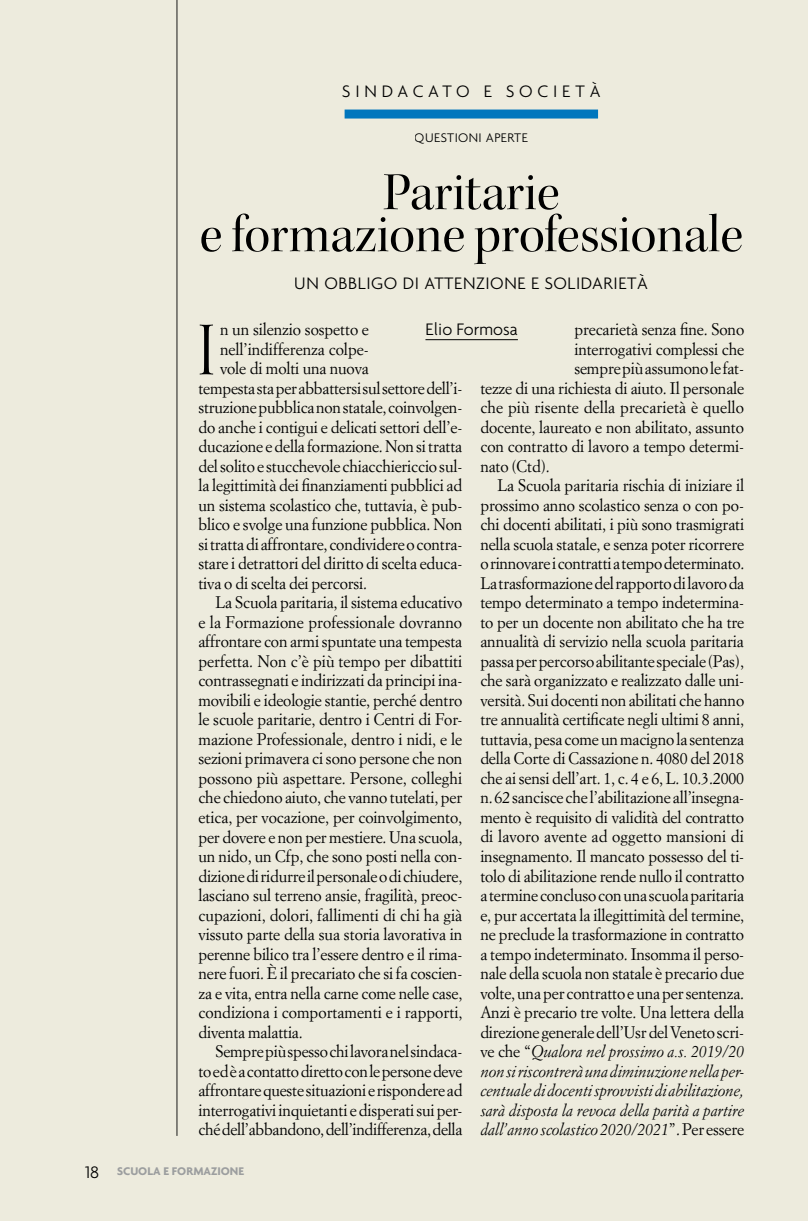
<style>
.page{position:relative;width:808px;height:1221px;background:#fff}
.page>*{position:absolute;margin:0;border:0;box-sizing:border-box;transform-origin:0 0}
.t1{font:77.1px "Kepler Std Disp";color:#000;scale:.7 1}
.t2{font:54px/42px "Kepler Std Disp";color:#000;text-align:center}
.t3{font:300 18px "Agenda";letter-spacing:.03em;color:#000}
.t4{font:300 18px "Agenda";letter-spacing:.27em;color:#000}
.t5{font:300 18px "Agenda";color:#000}
.t6{font:16.5px "Simoncini Garamond";letter-spacing:-.01em;color:#000;scale:.96 1}
.t7{font:italic 16.5px "Simoncini Garamond";letter-spacing:-.01em;color:#000;scale:.96 1}
.t8{font:16.5px "Simoncini Garamond";letter-spacing:.01em;color:#000;scale:.96 1}
.t9{font:300 13.5px "Agenda";letter-spacing:.03em;color:#000}
.t10{font:700 12px "Agenda";color:#9c9e9f}
.s1{font-style:normal}
.s2{font-weight:300;font-size:18px;color:#000}
</style>
<div class="page">
<div style="left:0;top:0;width:808px;height:1220px;background:#edebdd"></div>
<hr style="left:177px;top:0;width:1px;height:1135px;background:#000">
<div style="left:345px;top:109px;width:253px;height:9px;background:#0076bd"></div>
<hr style="left:425px;top:339px;width:93px;height:1px;background:#000">
<p class="t4" style="left:342px;top:80px;width:260px">SINDACATO E SOCIETÀ</p>
<p class="t9" style="left:415px;top:130px;width:115px">QUESTIONI APERTE</p>
<h2 class="t2" style="left:200px;top:172px;width:545px">Paritarie<br>e formazione professionale</h2>
<p class="t3" style="left:295px;top:273px;width:355px">UN OBBLIGO DI ATTENZIONE E SOLIDARIETÀ</p>
<p class="t5" style="left:425px;top:319px;width:94px">Elio Formosa</p>
<p class="t6" style="left:574px;top:319px;width:178px">precarietà senza fine. Sono</p>
<p class="t6" style="left:574px;top:339px;width:178px">interrogativi complessi che</p>
<p class="t6" style="left:574px;top:358px;width:178px">sempre più assumono le fat-</p>
<p class="t6" style="left:480px;top:378px;width:276px">tezze di una richiesta di aiuto. Il personale</p>
<p class="t8" style="left:480px;top:397px;width:276px">che più risente della precarietà è quello</p>
<p class="t6" style="left:480px;top:417px;width:276px">docente, laureato e non abilitato, assunto</p>
<p class="t6" style="left:480px;top:436px;width:276px">con contratto di lavoro a tempo determi-</p>
<p class="t6" style="left:480px;top:456px;width:74px">nato (Ctd).</p>
<p class="t6" style="left:497px;top:475px;width:259px">La Scuola paritaria rischia di iniziare il</p>
<p class="t6" style="left:480px;top:495px;width:276px">prossimo anno scolastico senza o con po-</p>
<p class="t6" style="left:480px;top:514px;width:276px">chi docenti abilitati, i più sono trasmigrati</p>
<p class="t6" style="left:480px;top:534px;width:276px">nella scuola statale, e senza poter ricorrere</p>
<p class="t6" style="left:480px;top:553px;width:277px">o rinnovare i contratti a tempo determinato.</p>
<p class="t6" style="left:480px;top:573px;width:276px">La trasformazione del rapporto di lavoro da</p>
<p class="t6" style="left:480px;top:592px;width:276px">tempo determinato a tempo indetermina-</p>
<p class="t6" style="left:480px;top:612px;width:276px">to per un docente non abilitato che ha tre</p>
<p class="t6" style="left:480px;top:631px;width:276px">annualità di servizio nella scuola paritaria</p>
<p class="t6" style="left:480px;top:651px;width:276px">passa per percorso abilitante speciale (Pas),</p>
<p class="t6" style="left:480px;top:670px;width:276px">che sarà organizzato e realizzato dalle uni-</p>
<p class="t6" style="left:480px;top:690px;width:276px">versità. Sui docenti non abilitati che hanno</p>
<p class="t6" style="left:480px;top:709px;width:276px">tre annualità certificate negli ultimi 8 anni,</p>
<p class="t6" style="left:480px;top:729px;width:276px">tuttavia, pesa come un macigno la sentenza</p>
<p class="t6" style="left:480px;top:748px;width:276px">della Corte di Cassazione n. 4080 del 2018</p>
<p class="t6" style="left:480px;top:768px;width:276px">che ai sensi dell’art. 1, c. 4 e 6, L. 10.3.2000</p>
<p class="t6" style="left:480px;top:787px;width:276px">n. 62 sancisce che l’abilitazione all’insegna-</p>
<p class="t6" style="left:480px;top:807px;width:276px">mento è requisito di validità del contratto</p>
<p class="t6" style="left:480px;top:826px;width:276px">di lavoro avente ad oggetto mansioni di</p>
<p class="t6" style="left:480px;top:846px;width:276px">insegnamento. Il mancato possesso del ti-</p>
<p class="t6" style="left:480px;top:865px;width:276px">tolo di abilitazione rende nullo il contratto</p>
<p class="t6" style="left:480px;top:885px;width:276px">a termine concluso con una scuola paritaria</p>
<p class="t6" style="left:480px;top:904px;width:276px">e, pur accertata la illegittimità del termine,</p>
<p class="t6" style="left:480px;top:924px;width:276px">ne preclude la trasformazione in contratto</p>
<p class="t6" style="left:480px;top:943px;width:276px">a tempo indeterminato. Insomma il perso-</p>
<p class="t6" style="left:480px;top:963px;width:276px">nale della scuola non statale è precario due</p>
<p class="t6" style="left:480px;top:982px;width:276px">volte, una per contratto e una per sentenza.</p>
<p class="t6" style="left:480px;top:1002px;width:276px">Anzi è precario tre volte. Una lettera della</p>
<p class="t6" style="left:480px;top:1021px;width:276px">direzione generale dell’Usr del Veneto scri-</p>
<p class="t7" style="left:480px;top:1041px;width:276px"><span class="s1">ve che “</span>Qualora nel prossimo a.s. 2019/20</p>
<p class="t7" style="left:480px;top:1060px;width:276px">non si riscontrerà una diminuzione nella per-</p>
<p class="t7" style="left:480px;top:1080px;width:276px">centuale di docenti sprovvisti di abilitazione,</p>
<p class="t7" style="left:480px;top:1099px;width:276px">sarà disposta la revoca della parità a partire</p>
<p class="t7" style="left:480px;top:1119px;width:276px">dall’anno scolastico 2020/2021<span class="s1">”. Per essere</span></p>
<h1 class="t1" style="left:199px;top:307px;width:23px">I</h1>
<p class="t6" style="left:220px;top:319px;width:157px">n un silenzio sospetto e</p>
<p class="t6" style="left:220px;top:339px;width:157px">nell’indifferenza colpe-</p>
<p class="t6" style="left:220px;top:358px;width:157px">vole di molti una nuova</p>
<p class="t6" style="left:198px;top:378px;width:276px">tempesta sta per abbattersi sul settore dell’i-</p>
<p class="t6" style="left:198px;top:397px;width:276px">struzione pubblica non statale, coinvolgen-</p>
<p class="t6" style="left:198px;top:417px;width:276px">do anche i contigui e delicati settori dell’e-</p>
<p class="t6" style="left:198px;top:436px;width:276px">ducazione e della formazione. Non si tratta</p>
<p class="t6" style="left:198px;top:456px;width:276px">del solito e stucchevole chiacchiericcio sul-</p>
<p class="t6" style="left:198px;top:475px;width:276px">la legittimità dei finanziamenti pubblici ad</p>
<p class="t6" style="left:198px;top:495px;width:276px">un sistema scolastico che, tuttavia, è pub-</p>
<p class="t6" style="left:198px;top:514px;width:276px">blico e svolge una funzione pubblica. Non</p>
<p class="t6" style="left:198px;top:534px;width:276px">si tratta di affrontare, condividere o contra-</p>
<p class="t6" style="left:198px;top:553px;width:276px">stare i detrattori del diritto di scelta educa-</p>
<p class="t6" style="left:198px;top:573px;width:177px">tiva o di scelta dei percorsi.</p>
<p class="t6" style="left:215px;top:592px;width:259px">La Scuola paritaria, il sistema educativo</p>
<p class="t6" style="left:198px;top:612px;width:276px">e la Formazione professionale dovranno</p>
<p class="t6" style="left:198px;top:631px;width:276px">affrontare con armi spuntate una tempesta</p>
<p class="t6" style="left:198px;top:651px;width:276px">perfetta. Non c’è più tempo per dibattiti</p>
<p class="t6" style="left:198px;top:670px;width:276px">contrassegnati e indirizzati da principi ina-</p>
<p class="t6" style="left:198px;top:690px;width:276px">movibili e ideologie stantie, perché dentro</p>
<p class="t6" style="left:198px;top:709px;width:276px">le scuole paritarie, dentro i Centri di For-</p>
<p class="t6" style="left:198px;top:729px;width:276px">mazione Professionale, dentro i nidi, e le</p>
<p class="t6" style="left:198px;top:748px;width:276px">sezioni primavera ci sono persone che non</p>
<p class="t6" style="left:198px;top:768px;width:276px">possono più aspettare. Persone, colleghi</p>
<p class="t6" style="left:198px;top:787px;width:276px">che chiedono aiuto, che vanno tutelati, per</p>
<p class="t6" style="left:198px;top:807px;width:276px">etica, per vocazione, per coinvolgimento,</p>
<p class="t6" style="left:198px;top:826px;width:276px">per dovere e non per mestiere. Una scuola,</p>
<p class="t6" style="left:198px;top:846px;width:276px">un nido, un Cfp, che sono posti nella con-</p>
<p class="t6" style="left:198px;top:865px;width:276px">dizione di ridurre il personale o di chiudere,</p>
<p class="t6" style="left:198px;top:885px;width:276px">lasciano sul terreno ansie, fragilità, preoc-</p>
<p class="t6" style="left:198px;top:904px;width:276px">cupazioni, dolori, fallimenti di chi ha già</p>
<p class="t6" style="left:198px;top:924px;width:276px">vissuto parte della sua storia lavorativa in</p>
<p class="t6" style="left:198px;top:943px;width:276px">perenne bilico tra l’essere dentro e il rima-</p>
<p class="t6" style="left:198px;top:963px;width:276px">nere fuori. È il precariato che si fa coscien-</p>
<p class="t6" style="left:198px;top:982px;width:276px">za e vita, entra nella carne come nelle case,</p>
<p class="t6" style="left:198px;top:1002px;width:276px">condiziona i comportamenti e i rapporti,</p>
<p class="t6" style="left:198px;top:1021px;width:110px">diventa malattia.</p>
<p class="t6" style="left:215px;top:1041px;width:259px">Sempre più spesso chi lavora nel sindaca-</p>
<p class="t6" style="left:198px;top:1060px;width:277px">to ed è a contatto diretto con le persone deve</p>
<p class="t6" style="left:198px;top:1080px;width:277px">affrontare queste situazioni e rispondere ad</p>
<p class="t6" style="left:198px;top:1099px;width:276px">interrogativi inquietanti e disperati sui per-</p>
<p class="t6" style="left:198px;top:1119px;width:277px">ché dell’abbandono, dell’indifferenza, della</p>
<p class="t10" style="left:85px;top:1163px;width:161px"><span class="s2">18</span> SCUOLA E FORMAZIONE</p>
</div>
